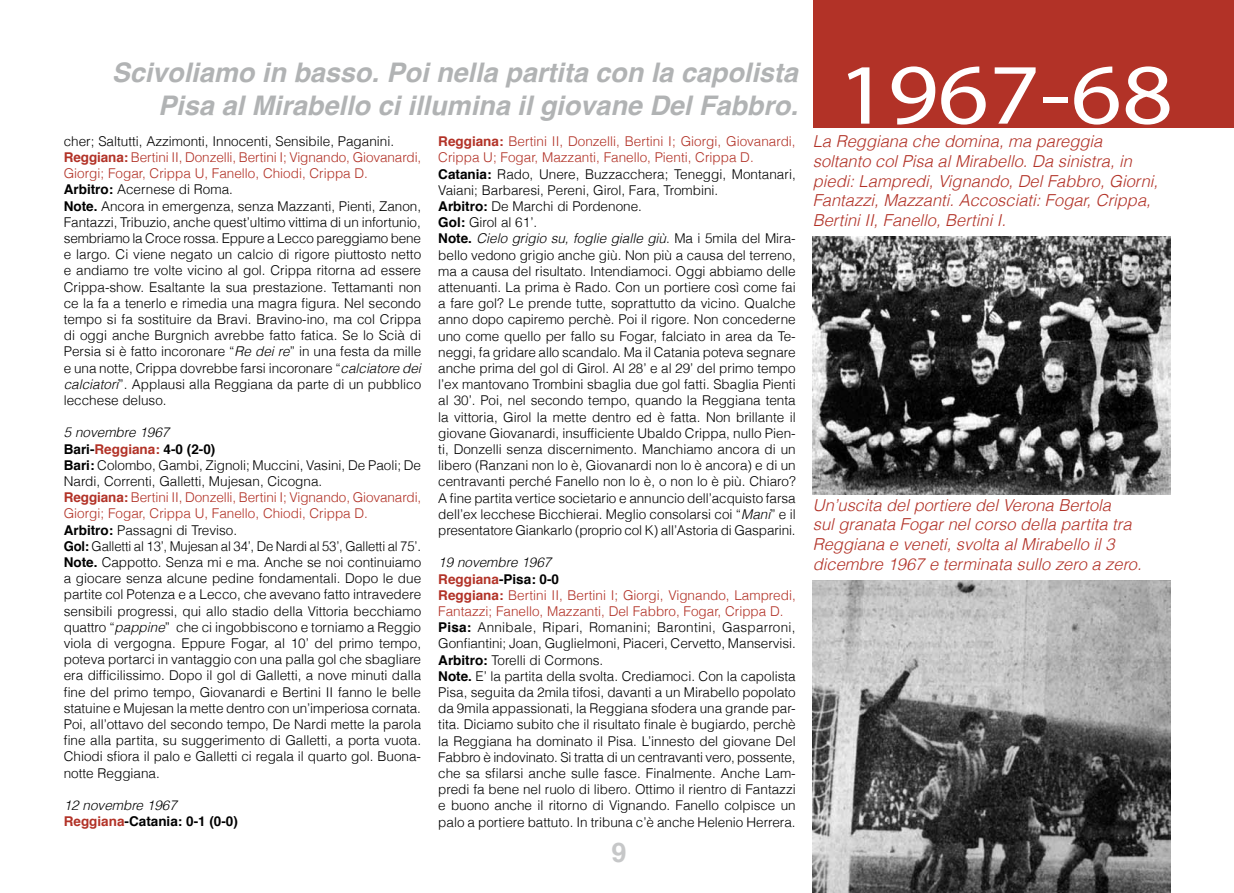
<style>
.page{position:relative;width:1234px;height:893px;background:#fff}
.page>*{position:absolute;margin:0;border:0;box-sizing:border-box;transform-origin:0 0}
.t1{font:86.55px "Myriad Pro";letter-spacing:-.005em;color:#fff;scale:1.15 1}
.t2{font:italic 700 27px/32.4px "Helvetica";color:#b1b3b4;text-align:right}
.t3{font:700 27px "Helvetica";color:#c6c7c8}
.t4{font:italic 300 16.5px/19.8px "Helvetica";color:#b23227}
.t5{font:300 13.5px/16.2px "Helvetica";color:#000}
.t6{font:700 13.5px/16.2px "Helvetica";color:#000}
.s1{font-weight:700;color:#b23227}
.s2{color:#b23227}
.s3{font-weight:700}
.s4{font-style:italic}
.s5{font-weight:300;font-style:italic}
</style>
<div class="page">
<div style="left:812px;top:0;width:421px;height:128px;background:#b23227"></div>
<img style="left:812px;top:580px;width:357px;height:313px">
<img style="left:812px;top:236px;width:357px;height:258px">
<h2 class="t2" style="left:112px;top:57px;width:687px">Scivoliamo in basso. Poi nella partita con la capolista<br>Pisa al Mirabello ci illumina il giovane Del Fabbro.</h2>
<p class="t5" style="left:64px;top:132px;width:332px">cher; Saltutti, Azzimonti, Innocenti, Sensibile, Paganini.</p>
<p class="t5" style="left:64px;top:148px;width:359px"><span class="s1">Reggiana:</span> <span class="s2">Bertini II, Donzelli, Bertini I; Vignando, Giovanardi, Giorgi; Fogar, Crippa U, Fanello, Chiodi, Crippa D.<br></span><span class="s3">Arbitro:</span> Acernese di Roma.<br><span class="s3">Note.</span> Ancora in emergenza, senza Mazzanti, Pienti, Zanon, Fantazzi, Tribuzio, anche quest’ultimo vittima di un infortunio, sembriamo la Croce rossa. Eppure a Lecco pareggiamo bene e largo. Ci viene negato un calcio di rigore piuttosto netto e andiamo tre volte vicino al gol. Crippa ritorna ad essere Crippa-show. Esaltante la sua prestazione. Tettamanti non ce la fa a tenerlo e rimedia una magra figura. Nel secondo tempo si fa sostituire da Bravi. Bravino-ino, ma col Crippa di oggi anche Burgnich avrebbe fatto fatica. Se lo Scià di Persia si è fatto incoronare “<span class="s4">Re dei re</span>” in una festa da mille e una notte, Crippa dovrebbe farsi incoronare “<span class="s4">calciatore dei calciatori</span>”. Applausi alla Reggiana da parte di un pubblico lecchese deluso.</p>
<p class="t5" style="left:64px;top:424px;width:359px"><span class="s4">5 novembre 1967<br></span><span class="s3">Bari-</span><span class="s1">Reggiana:</span> <span class="s3">4-0 (2-0)<br>Bari:</span> Colombo, Gambi, Zignoli; Muccini, Vasini, De Paoli; De Nardi, Correnti, Galletti, Mujesan, Cicogna.<br><span class="s1">Reggiana:</span> <span class="s2">Bertini II, Donzelli, Bertini I; Vignando, Giovanardi, Giorgi; Fogar, Crippa U, Fanello, Chiodi, Crippa D.<br></span><span class="s3">Arbitro:</span> Passagni di Treviso.<br><span class="s3">Gol:</span> Galletti al 13’, Mujesan al 34’, De Nardi al 53’, Galletti al 75’.<br><span class="s3">Note.</span> Cappotto. Senza mi e ma. Anche se noi continuiamo a giocare senza alcune pedine fondamentali. Dopo le due partite col Potenza e a Lecco, che avevano fatto intravedere sensibili progressi, qui allo stadio della Vittoria becchiamo quattro “<span class="s4">pappine</span>” che ci ingobbiscono e torniamo a Reggio viola di vergogna. Eppure Fogar, al 10’ del primo tempo, poteva portarci in vantaggio con una palla gol che sbagliare era difficilissimo. Dopo il gol di Galletti, a nove minuti dalla fine del primo tempo, Giovanardi e Bertini II fanno le belle statuine e Mujesan la mette dentro con un’imperiosa cornata.<br>Poi, all’ottavo del secondo tempo, De Nardi mette la parola fine alla partita, su suggerimento di Galletti, a porta vuota.<br>Chiodi sfiora il palo e Galletti ci regala il quarto gol. Buona&shy;notte Reggiana.</p>
<p class="t6" style="left:64px;top:797px;width:176px"><span class="s5">12 novembre 1967<br></span><span class="s2">Reggiana</span>-Catania: 0-1 (0-0)</p>
<p class="t5" style="left:438px;top:133px;width:359px"><span class="s1">Reggiana:</span> <span class="s2">Bertini II, Donzelli, Bertini I; Giorgi, Giovanardi, Crippa U; Fogar, Mazzanti, Fanello, Pienti, Crippa D.<br></span><span class="s3">Catania:</span> Rado, Unere, Buzzacchera; Teneggi, Montanari, Vaiani; Barbaresi, Pereni, Girol, Fara, Trombini.<br><span class="s3">Arbitro:</span> De Marchi di Pordenone.<br><span class="s3">Gol:</span> Girol al 61’.<br><span class="s3">Note.</span> <span class="s4">Cielo grigio su, foglie gialle giù</span>. Ma i 5mila del Mira&shy;bello vedono grigio anche giù. Non più a causa del terreno, ma a causa del risultato. Intendiamoci. Oggi abbiamo delle attenuanti. La prima è Rado. Con un portiere così come fai a fare gol? Le prende tutte, soprattutto da vicino. Qualche anno dopo capiremo perchè. Poi il rigore. Non concederne uno come quello per fallo su Fogar, falciato in area da Te&shy;neggi, fa gridare allo scandalo. Ma il Catania poteva segnare anche prima del gol di Girol. Al 28’ e al 29’ del primo tempo l’ex mantovano Trombini sbaglia due gol fatti. Sbaglia Pienti al 30’. Poi, nel secondo tempo, quando la Reggiana tenta la vittoria, Girol la mette dentro ed è fatta. Non brillante il giovane Giovanardi, insufficiente Ubaldo Crippa, nullo Pien&shy;ti, Donzelli senza discernimento. Manchiamo ancora di un libero (Ranzani non lo è, Giovanardi non lo è ancora) e di un centravanti perché Fanello non lo è, o non lo è più. Chiaro?<br>A fine partita vertice societario e annuncio dell’acquisto farsa dell’ex lecchese Bicchierai. Meglio consolarsi coi “<span class="s4">Mani</span>” e il presentatore Giankarlo (proprio col K) all’Astoria di Gasparini.</p>
<p class="t5" style="left:438px;top:554px;width:359px"><span class="s4">19 novembre 1967<br></span><span class="s1">Reggiana</span><span class="s3">-Pisa: 0-0<br></span><span class="s1">Reggiana:</span> <span class="s2">Bertini II, Bertini I; Giorgi, Vignando, Lampredi, Fantazzi; Fanello, Mazzanti, Del Fabbro, Fogar, Crippa D.<br></span><span class="s3">Pisa:</span> Annibale, Ripari, Romanini; Barontini, Gasparroni, Gonfiantini; Joan, Guglielmoni, Piaceri, Cervetto, Manservisi.<br><span class="s3">Arbitro:</span> Torelli di Cormons.<br><span class="s3">Note.</span> E’ la partita della svolta. Crediamoci. Con la capolista Pisa, seguita da 2mila tifosi, davanti a un Mirabello popolato da 9mila appassionati, la Reggiana sfodera una grande par&shy;tita. Diciamo subito che il risultato finale è bugiardo, perchè la Reggiana ha dominato il Pisa. L’innesto del giovane Del Fabbro è indovinato. Si tratta di un centravanti vero, possente, che sa sfilarsi anche sulle fasce. Finalmente. Anche Lam&shy;predi fa bene nel ruolo di libero. Ottimo il rientro di Fantazzi e buono anche il ritorno di Vignando. Fanello colpisce un palo a portiere battuto. In tribuna c’è anche Helenio Herrera.</p>
<h2 class="t3" style="left:611px;top:831px;width:17px">9</h2>
<h1 class="t1" style="left:837px;top:41px;width:293px">1967-68</h1>
<p class="t4" style="left:812px;top:131px;width:347px">La Reggiana che domina, ma pareggia soltanto col Pisa al Mirabello. Da sinistra, in piedi: Lampredi, Vignando, Del Fabbro, Giorni, Fantazzi, Mazzanti. Accosciati: Fogar, Crippa, Bertini II, Fanello, Bertini I.</p>
<p class="t4" style="left:812px;top:495px;width:330px">Un’uscita del portiere del Verona Bertola<br>sul granata Fogar nel corso della partita tra Reggiana e veneti, svolta al Mirabello il 3 dicembre 1967 e terminata sullo zero a zero.</p>
</div>
